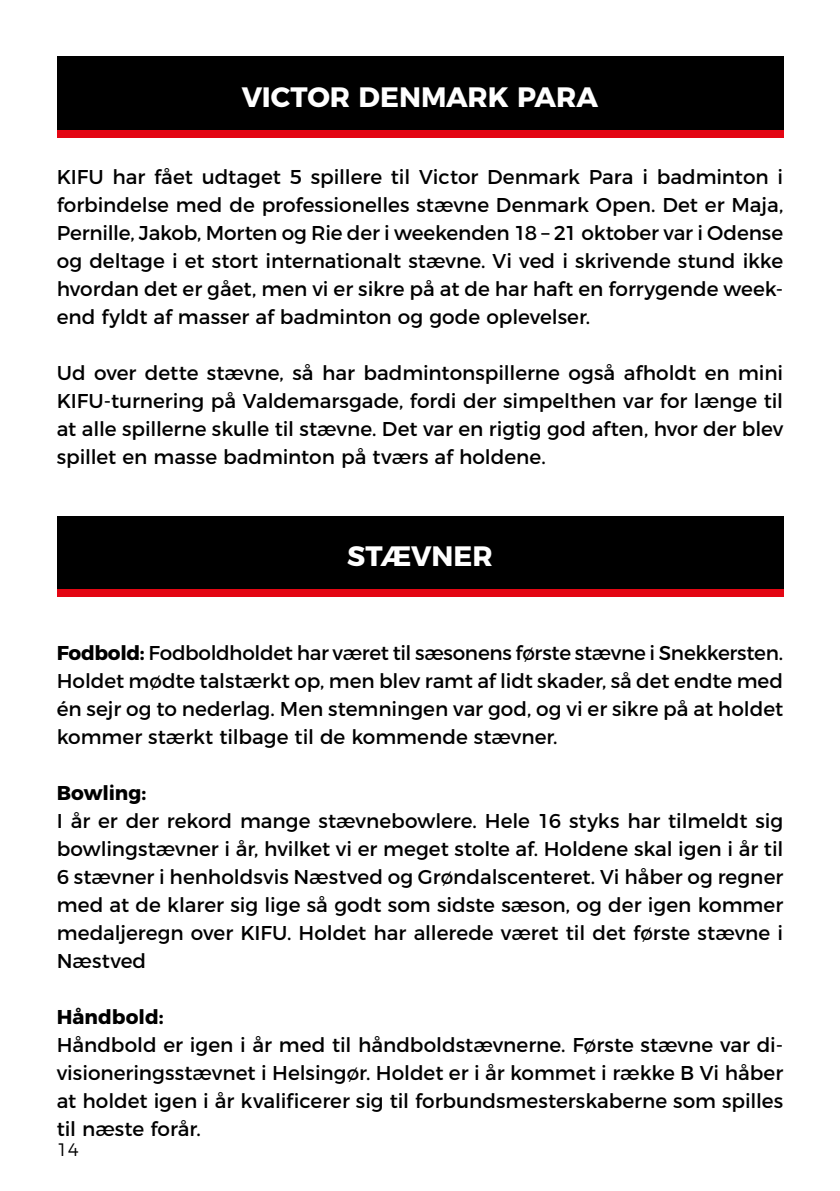
<style>
.page{position:relative;width:840px;height:1191px;background:#fff}
.page>*{position:absolute;margin:0;border:0;box-sizing:border-box;transform-origin:0 0}
.t1{font:700 28px "Montserrat";color:#fff}
.t2{font:20px/28px "Montserrat";color:#000;text-align:justify}
.t3{font:700 20px "Montserrat";color:#000}
.t4{font:300 18px "Montserrat";color:#000}
.s1{font-weight:700}
</style>
<div class="page">
<div style="left:57px;top:57px;width:725px;height:73px;background:#000"></div>
<div style="left:57px;top:516px;width:725px;height:73px;background:#000"></div>
<div style="left:57px;top:130px;width:725px;height:8px;background:#e30613"></div>
<div style="left:57px;top:589px;width:725px;height:8px;background:#e30613"></div>
<h1 class="t1" style="left:241px;top:74px;width:358px">VICTOR DENMARK PARA</h1>
<p class="t2" style="left:57px;top:161px;width:727px">KIFU har fået udtaget 5 spillere til Victor Denmark Para i badminton i forbindelse med de professionelles stævne Denmark Open. Det er Maja, Pernille, Jakob, Morten og Rie der i weekenden 18 – 21 oktober var i Odense og deltage i et stort internationalt stævne. Vi ved i skrivende stund ikke hvordan det er gået, men vi er sikre på at de har haft en forrygende week&shy;end fyldt af masser af badminton og gode oplevelser.</p>
<p class="t2" style="left:57px;top:357px;width:727px">Ud over dette stævne, så har badmintonspillerne også afholdt en mini KIFU-turnering på Valdemarsgade, fordi der simpelthen var for længe til at alle spillerne skulle til stævne. Det var en rigtig god aften, hvor der blev spillet en masse badminton på tværs af holdene.</p>
<h1 class="t1" style="left:347px;top:533px;width:147px">STÆVNER</h1>
<p class="t2" style="left:57px;top:637px;width:727px"><span class="s1">Fodbold:</span> Fodboldholdet har været til sæsonens første stævne i Snekkersten.<br>Holdet mødte talstærkt op, men blev ramt af lidt skader, så det endte med én sejr og to nederlag. Men stemningen var god, og vi er sikre på at holdet kommer stærkt tilbage til de kommende stævner.</p>
<p class="t3" style="left:57px;top:776px;width:91px">Bowling:</p>
<p class="t2" style="left:57px;top:805px;width:727px">I år er der rekord mange stævnebowlere. Hele 16 styks har tilmeldt sig bowlingstævner i år, hvilket vi er meget stolte af. Holdene skal igen i år til 6 stævner i henholdsvis Næstved og Grøndalscenteret. Vi håber og regner med at de klarer sig lige så godt som sidste sæson, og der igen kommer medaljeregn over KIFU. Holdet har allerede været til det første stævne i Næstved</p>
<p class="t3" style="left:57px;top:1000px;width:108px">Håndbold:</p>
<p class="t2" style="left:57px;top:1029px;width:727px">Håndbold er igen i år med til håndboldstævnerne. Første stævne var di&shy;visioneringsstævnet i Helsingør. Holdet er i år kommet i række B Vi håber at holdet igen i år kvalificerer sig til forbundsmesterskaberne som spilles til næste forår.</p>
<p class="t4" style="left:57px;top:1135px;width:24px">14</p>
</div>
